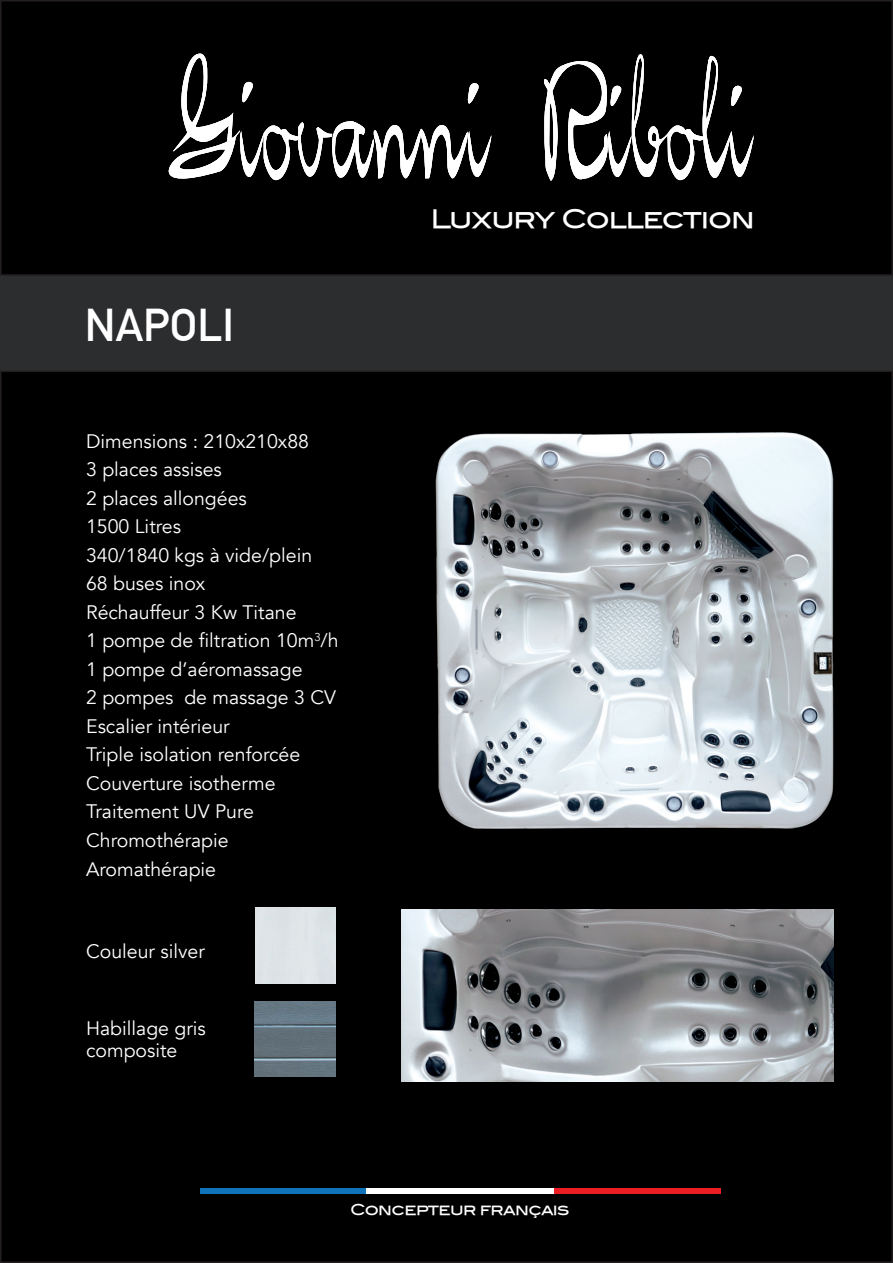
<style>
.page{position:relative;width:893px;height:1263px;background:#fff}
.page>*{position:absolute;margin:0;border:0;box-sizing:border-box;transform-origin:0 0}
.t1{font:700 45px "DIN Alternate";color:#fff}
.t2{font:25.5px "Blair Md ITCTT Medium";letter-spacing:-.05em;color:#fff}
.t3{font:19.5px "Avenir";color:#fff}
.t4{font:15px "Blair Md ITCTT Medium";letter-spacing:-.05em;color:#fff}
</style>
<div class="page">
<div style="left:1px;top:1px;width:891px;height:1261px;background:#000001"></div>
<img style="left:168px;top:53px;width:586px;height:128px">
<div style="left:0;top:274px;width:893px;height:98px;background:#2b2d2f"></div>
<div style="left:255px;top:907px;width:81px;height:76px;background:#dee4e7"></div>
<img style="left:255px;top:1001px;width:81px;height:76px">
<div style="left:200px;top:1188px;width:166px;height:6px;background:#1074bc"></div>
<div style="left:366px;top:1188px;width:189px;height:6px;background:#fff"></div>
<div style="left:555px;top:1188px;width:166px;height:6px;background:#ee1d23"></div>
<img style="left:435px;top:432px;width:398px;height:397px">
<img style="left:402px;top:910px;width:431px;height:171px">
<p class="t1" style="left:85px;top:291px;width:150px">NAPOLI</p>
<p class="t3" style="left:86px;top:430px;width:224px">Dimensions : 210x210x88</p>
<p class="t3" style="left:86px;top:458px;width:137px">3 places assises</p>
<p class="t3" style="left:86px;top:487px;width:162px">2 places allongées</p>
<p class="t3" style="left:86px;top:515px;width:96px">1500 Litres</p>
<p class="t3" style="left:86px;top:544px;width:228px">340/1840 kgs à vide/plein</p>
<p class="t3" style="left:86px;top:572px;width:121px">68 buses inox</p>
<p class="t3" style="left:86px;top:601px;width:212px">Réchauffeur 3 Kw Titane</p>
<p class="t3" style="left:86px;top:629px;width:254px">1 pompe de filtration 10m<sup>3</sup>/h</p>
<p class="t3" style="left:86px;top:658px;width:218px">1 pompe d’aéromassage</p>
<p class="t3" style="left:86px;top:686px;width:251px">2 pompes de massage 3 CV</p>
<p class="t3" style="left:86px;top:715px;width:145px">Escalier intérieur</p>
<p class="t3" style="left:86px;top:743px;width:216px">Triple isolation renforcée</p>
<p class="t3" style="left:86px;top:772px;width:191px">Couverture isotherme</p>
<p class="t3" style="left:86px;top:800px;width:169px">Traitement UV Pure</p>
<p class="t3" style="left:86px;top:829px;width:144px">Chromothérapie</p>
<p class="t3" style="left:86px;top:857px;width:131px">Aromathérapie</p>
<p class="t3" style="left:86px;top:940px;width:120px">Couleur silver</p>
<p class="t3" style="left:86px;top:1016px;width:121px">Habillage gris</p>
<p class="t3" style="left:86px;top:1039px;width:93px">composite</p>
<p class="t2" style="left:431px;top:203px;width:326px">Luxury Collection</p>
<p class="t4" style="left:350px;top:1200px;width:221px">Concepteur français</p>
</div>
